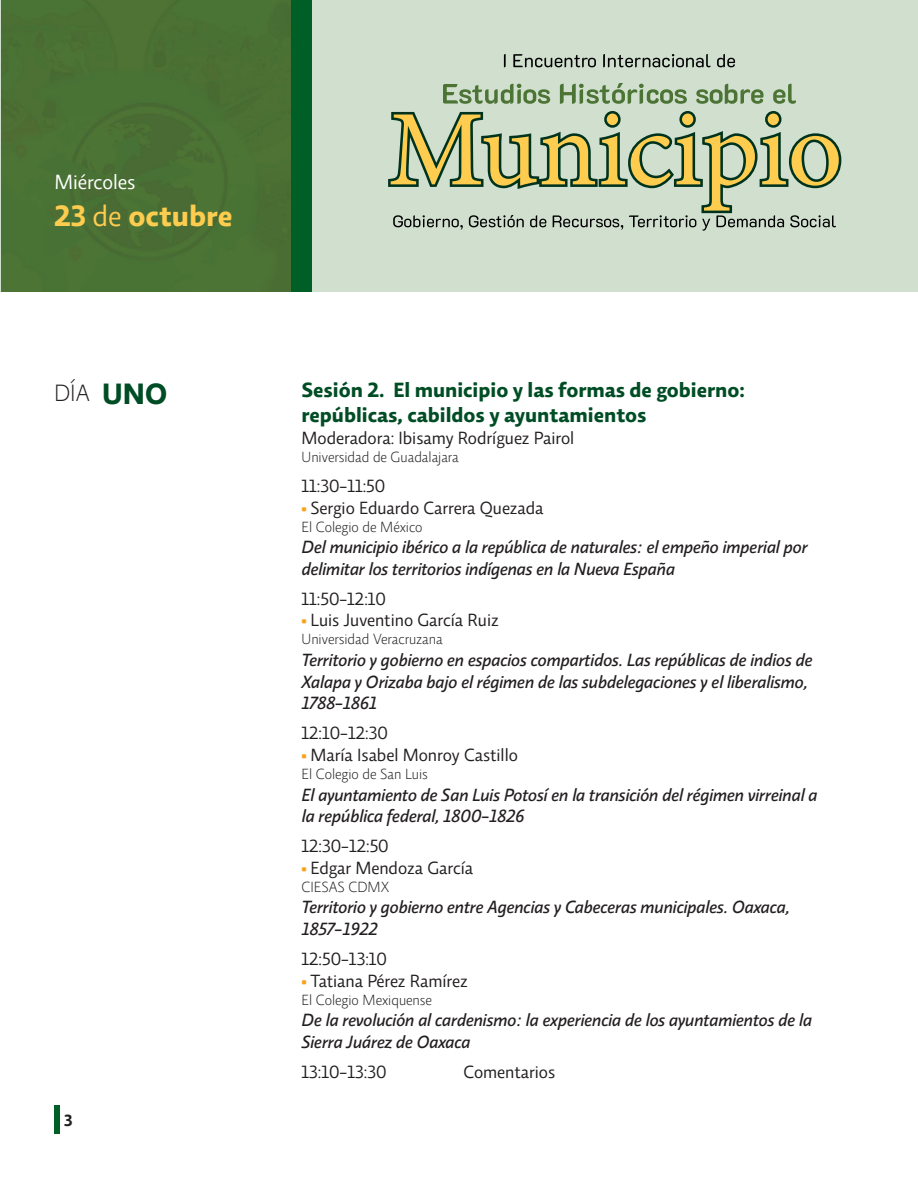
<style>
.page{position:relative;width:918px;height:1188px;background:#fff}
.page>*{position:absolute;margin:0;border:0;box-sizing:border-box;transform-origin:0 0}
.t1{font:700 30px "Relato Sans OT";color:#fecc4e}
.t2{font:300 24px "Relato Sans OT";color:#231f20}
.t3{font:700 21px/25.2px "Relato Sans OT";color:#004d25}
.t4{font:21px "Relato Sans OT";color:#fff}
.t5{font:italic 18px/21.6px "Relato Sans OT Mediumt";color:#231f20}
.t6{font:18px "Relato Sans OT";color:#231f20}
.t7{font:700 16.5px "Relato Sans OT";color:#231f20}
.t8{font:300 15px "Relato Sans OT";color:#231f20}
.s1{font-weight:400}
.s2{font-weight:700;font-size:30px;color:#004d25}
.s3{font-weight:900;color:#f9a31b}
</style>
<div class="page">
<div style="left:2px;top:0;width:289px;height:291px;background:#4a7234"></div>
<hr style="left:0;top:0;width:1px;height:292px;background:#d0dfce">
<div style="left:311px;top:0;width:607px;height:292px;background:#d0dfce"></div>
<div style="left:54px;top:1106px;width:6px;height:28px;background:#005f26"></div>
<div style="left:291px;top:0;width:21px;height:292px;background:#005f26"></div>
<svg style="left:443px;top:84px;width:107px;height:16px"></svg>
<svg style="left:560px;top:83px;width:127px;height:17px"></svg>
<svg style="left:696px;top:84px;width:67px;height:16px"></svg>
<svg style="left:773px;top:84px;width:19px;height:16px"></svg>
<svg style="left:504px;top:54px;width:2px;height:13px"></svg>
<svg style="left:513px;top:54px;width:83px;height:13px"></svg>
<svg style="left:603px;top:54px;width:108px;height:13px"></svg>
<svg style="left:717px;top:54px;width:18px;height:13px"></svg>
<svg style="left:388px;top:100px;width:454px;height:87px"></svg>
<svg style="left:391px;top:114px;width:448px;height:117px"></svg>
<p class="t4" style="left:54px;top:170px;width:83px">Miércoles</p>
<h1 class="t1" style="left:54px;top:197px;width:180px">23 <span class="s1">de</span> octubre</h1>
<h2 class="t2" style="left:54px;top:378px;width:115px">DÍA <span class="s2">UNO</span></h2>
<p class="t7" style="left:64px;top:1110px;width:10px">3</p>
<p class="t3" style="left:302px;top:377px;width:445px">Sesión 2. El municipio y las formas de gobierno: repúblicas, cabildos y ayuntamientos</p>
<p class="t6" style="left:302px;top:427px;width:274px">Moderadora: Ibisamy Rodríguez Pairol</p>
<p class="t8" style="left:302px;top:448px;width:159px">Universidad de Guadalajara</p>
<p class="t6" style="left:302px;top:475px;width:85px">11:30-11:50</p>
<p class="t6" style="left:302px;top:497px;width:244px"><span class="s3">•</span> Sergio Eduardo Carrera Quezada</p>
<p class="t8" style="left:302px;top:518px;width:123px">El Colegio de México</p>
<p class="t5" style="left:302px;top:536px;width:507px">Del municipio ibérico a la república de naturales: el empeño imperial por delimitar los territorios indígenas en la Nueva España</p>
<p class="t6" style="left:302px;top:588px;width:86px">11:50-12:10</p>
<p class="t6" style="left:302px;top:610px;width:199px"><span class="s3">•</span> Luis Juventino García Ruiz</p>
<p class="t8" style="left:302px;top:631px;width:143px">Universidad Veracruzana</p>
<p class="t5" style="left:302px;top:649px;width:512px">Territorio y gobierno en espacios compartidos. Las repúblicas de indios de<br>Xalapa y Orizaba bajo el régimen de las subdelegaciones y el liberalismo,<br>1788-1861</p>
<p class="t6" style="left:302px;top:723px;width:88px">12:10-12:30</p>
<p class="t6" style="left:302px;top:744px;width:218px"><span class="s3">•</span> María Isabel Monroy Castillo</p>
<p class="t8" style="left:302px;top:765px;width:128px">El Colegio de San Luis</p>
<p class="t5" style="left:302px;top:783px;width:517px">El ayuntamiento de San Luis Potosí en la transición del régimen virreinal a la república federal, 1800-1826</p>
<p class="t6" style="left:302px;top:835px;width:89px">12:30-12:50</p>
<p class="t6" style="left:302px;top:857px;width:173px"><span class="s3">•</span> Edgar Mendoza García</p>
<p class="t8" style="left:302px;top:878px;width:89px">CIESAS CDMX</p>
<p class="t5" style="left:302px;top:896px;width:490px">Territorio y gobierno entre Agencias y Cabeceras municipales. Oaxaca,<br>1857-1922</p>
<p class="t6" style="left:302px;top:948px;width:87px">12:50-13:10</p>
<p class="t6" style="left:302px;top:970px;width:168px"><span class="s3">•</span> Tatiana Pérez Ramírez</p>
<p class="t8" style="left:302px;top:991px;width:132px">El Colegio Mexiquense</p>
<p class="t5" style="left:302px;top:1009px;width:512px">De la revolución al cardenismo: la experiencia de los ayuntamientos de la<br>Sierra Juárez de Oaxaca</p>
<p class="t6" style="left:302px;top:1061px;width:86px">13:10-13:30</p>
<p class="t6" style="left:464px;top:1061px;width:93px">Comentarios</p>
</div>
